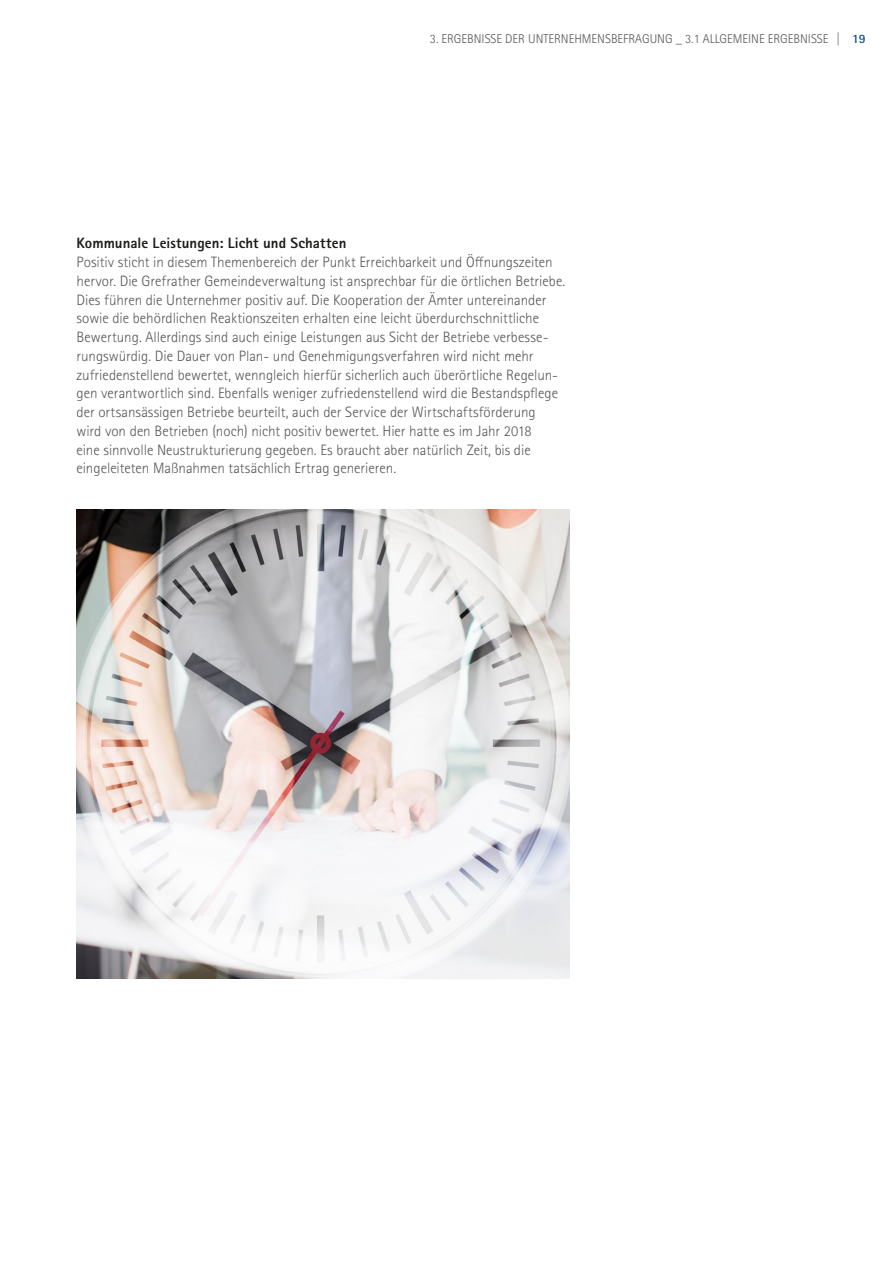
<style>
.page{position:relative;width:893px;height:1263px;background:#fff}
.page>*{position:absolute;margin:0;border:0;box-sizing:border-box;transform-origin:0 0}
.t1{font:300 15px/18.8px "Rotis Sans Serif Pro";color:#575756}
.t2{font:800 15px "Rotis Sans Serif Pro";letter-spacing:.005em;color:#1d1d1b}
.t3{font:300 12.75px "Rotis Sans Serif Pro";color:#575756}
.s1{font-weight:700;color:#004c89}
</style>
<div class="page">
<img style="left:76px;top:510px;width:494px;height:468px">
<p class="t3" style="left:430px;top:31px;width:437px">3. ERGEBNISSE DER UNTERNEHMENSBEFRAGUNG _ 3.1 ALLGEMEINE ERGEBNISSE | <span class="s1">19</span></p>
<p class="t2" style="left:77px;top:234px;width:271px">Kommunale Leistungen: Licht und Schatten</p>
<p class="t1" style="left:77px;top:253px;width:490px">Positiv sticht in diesem Themenbereich der Punkt Erreichbarkeit und Öffnungszeiten hervor. Die Grefrather Gemeindeverwaltung ist ansprechbar für die örtlichen Betriebe.<br>Dies führen die Unternehmer positiv auf. Die Kooperation der Ämter untereinander sowie die behördlichen Reaktionszeiten erhalten eine leicht überdurchschnittliche Bewertung. Allerdings sind auch einige Leistungen aus Sicht der Betriebe verbesse&shy;rungswürdig. Die Dauer von Plan- und Genehmigungsverfahren wird nicht mehr zufriedenstellend bewertet, wenngleich hierfür sicherlich auch überörtliche Regelun&shy;gen verantwortlich sind. Ebenfalls weniger zufriedenstellend wird die Bestandspflege der ortsansässigen Betriebe beurteilt, auch der Service der Wirtschaftsförderung<br>wird von den Betrieben (noch) nicht positiv bewertet. Hier hatte es im Jahr 2018<br>eine sinnvolle Neustrukturierung gegeben. Es braucht aber natürlich Zeit, bis die eingeleiteten Maßnahmen tatsächlich Ertrag generieren.</p>
</div>
